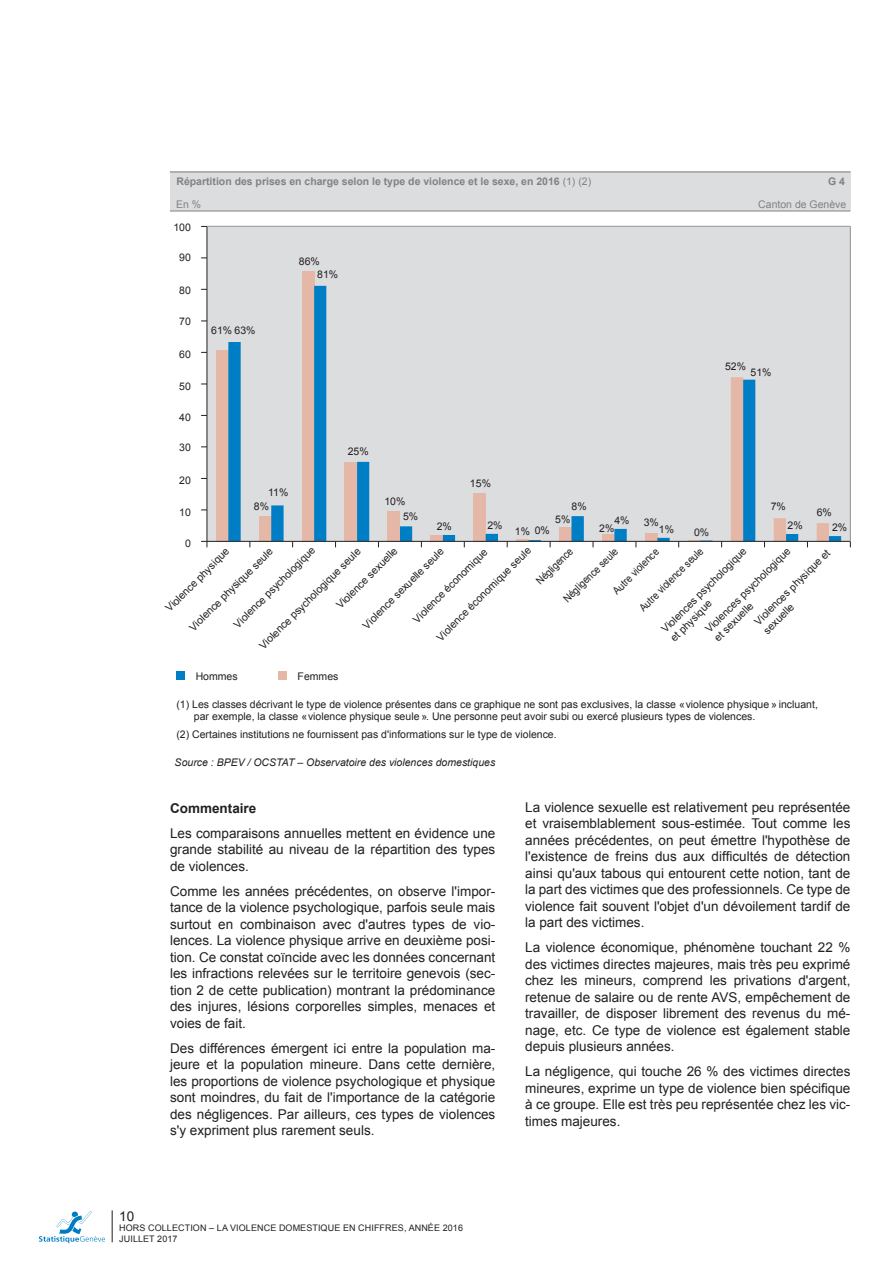
<style>
.page{position:relative;width:893px;height:1263px;background:#fff}
.page>*{position:absolute;margin:0;border:0;box-sizing:border-box;transform-origin:0 0}
.texte_-_texte_couran{font:13.5px/16.5px "Arial";color:#231f20;text-align:justify}
.texte_-_texte_couran-2{font:700 13.5px "Arial";color:#231f20}
.t1{font:10.5px/12.6px "Arial";color:#231f20}
.t2{font:700 10.5px "Arial";color:#808285}
.t3{font:10.5px "Arial";color:#231f20;scale:.9 1}
.t4{font:italic 10.5px "Arial";color:#231f20}
.t5{font:10.5px "Arial";color:#808285}
.t6{font:9px/10.5px "Arial";letter-spacing:.01em;color:#231f20}
.s1{font-weight:400}
</style>
<div class="page">
<svg style="left:39px;top:1211px;width:66px;height:32px"></svg>
<hr style="left:112px;top:1210px;width:1px;height:32px;background:#231f20">
<div style="left:170px;top:172px;width:680px;height:39px;background:#dcdddf"></div>
<hr style="left:170px;top:172px;width:680px;height:1px;background:#808285">
<hr style="left:170px;top:211px;width:680px;height:1px;background:#808285">
<div style="left:278px;top:671px;width:8px;height:9px;background:#e4b7a7"></div>
<div style="left:176px;top:671px;width:9px;height:9px;background:#007ec5"></div>
<div style="left:207px;top:226px;width:643px;height:315px;background:#dcdddf"></div>
<div style="left:216px;top:350px;width:12px;height:191px;background:#e4b7a7"></div>
<div style="left:302px;top:271px;width:12px;height:270px;background:#e4b7a7"></div>
<svg style="left:228px;top:286px;width:613px;height:255px"></svg>
<hr style="left:207px;top:226px;width:1px;height:315px;background:#231f20">
<hr style="left:207px;top:541px;width:643px;height:1px;background:#231f20">
<svg style="left:731px;top:377px;width:98px;height:170px"></svg>
<svg style="left:201px;top:541px;width:7px;height:6px"></svg>
<hr style="left:207px;top:226px;width:643px;height:1px;background:#939598">
<hr style="left:850px;top:226px;width:1px;height:315px;background:#939598">
<p class="t2" style="left:176px;top:175px;width:416px">Répartition des prises en charge selon le type de violence et le sexe, en 2016 <span class="s1">(1) (2)</span></p>
<p class="t2" style="left:828px;top:175px;width:18px">G 4</p>
<p class="t5" style="left:176px;top:197px;width:27px">En %</p>
<p class="t5" style="left:758px;top:197px;width:89px">Canton de Genève</p>
<p class="t1" style="left:173px;top:221px;width:19px">100</p>
<p class="t1" style="left:179px;top:251px;width:13px">90</p>
<p class="t1" style="left:179px;top:284px;width:13px">80</p>
<p class="t1" style="left:179px;top:315px;width:13px">70</p>
<p class="t1" style="left:179px;top:348px;width:13px">60</p>
<p class="t1" style="left:179px;top:380px;width:13px">50</p>
<p class="t1" style="left:179px;top:411px;width:13px">40</p>
<p class="t1" style="left:179px;top:441px;width:13px">30</p>
<p class="t1" style="left:179px;top:474px;width:13px">20</p>
<p class="t1" style="left:179px;top:506px;width:13px">10</p>
<p class="t1" style="left:211px;top:324px;width:46px">61% 63%</p>
<p class="t1" style="left:317px;top:255px;width:23px;text-indent:-18px">86%<br>81%</p>
<p class="t1" style="left:725px;top:360px;width:23px">52%</p>
<p class="t1" style="left:750px;top:366px;width:23px">51%</p>
<p class="t1" style="left:268px;top:486px;width:22px">11%</p>
<p class="t1" style="left:254px;top:500px;width:17px">8%</p>
<p class="t1" style="left:348px;top:445px;width:23px">25%</p>
<p class="t1" style="left:403px;top:494px;width:17px;line-height:14.7px;text-indent:-19px">10%<br>5%</p>
<p class="t1" style="left:470px;top:477px;width:23px">15%</p>
<p class="t1" style="left:771px;top:500px;width:17px">7%</p>
<p class="t1" style="left:571px;top:500px;width:17px">8%</p>
<p class="t1" style="left:817px;top:506px;width:17px">6%</p>
<p class="t1" style="left:555px;top:513px;width:17px">5%</p>
<p class="t1" style="left:614px;top:514px;width:17px">4%</p>
<p class="t1" style="left:644px;top:516px;width:17px">3%</p>
<p class="t1" style="left:437px;top:520px;width:17px">2%</p>
<p class="t1" style="left:487px;top:519px;width:17px">2%</p>
<p class="t1" style="left:599px;top:522px;width:17px">2%</p>
<p class="t1" style="left:788px;top:519px;width:17px">2%</p>
<p class="t1" style="left:832px;top:521px;width:17px">2%</p>
<p class="t1" style="left:515px;top:524px;width:37px">1% 0%</p>
<p class="t1" style="left:659px;top:523px;width:17px">1%</p>
<p class="t1" style="left:694px;top:526px;width:17px">0%</p>
<p class="t1" style="left:185px;top:537px;width:7px">0</p>
<p class="t1" style="left:231px;top:622px;width:112px;rotate:-45deg">Violence psychologique</p>
<p class="t1" style="left:434px;top:634px;width:130px;rotate:-45deg">Violence économique seule</p>
<p class="t3" style="left:636px;top:605px;width:96px;rotate:-45deg">Autre violence seule</p>
<p class="t1" style="left:334px;top:602px;width:83px;rotate:-45deg">Violence sexuelle</p>
<p class="t1" style="left:659px;top:626px;width:117px;rotate:-45deg">Violences psychologique et physique</p>
<p class="t1" style="left:703px;top:626px;width:117px;rotate:-45deg">Violences psychologique et sexuelle</p>
<p class="t1" style="left:187px;top:625px;width:115px;rotate:-45deg">Violence physique seule</p>
<p class="t3" style="left:533px;top:578px;width:54px;rotate:-45deg">Négligence</p>
<p class="t3" style="left:560px;top:596px;width:82px;rotate:-45deg">Négligence seule</p>
<p class="t1" style="left:163px;top:605px;width:87px;rotate:-45deg">Violence physique</p>
<p class="t1" style="left:360px;top:622px;width:111px;rotate:-45deg">Violence sexuelle seule</p>
<p class="t1" style="left:752px;top:619px;width:103px;rotate:-45deg">Violences physique et sexuelle</p>
<p class="t1" style="left:257px;top:643px;width:140px;rotate:-45deg">Violence psychologique seule</p>
<p class="t3" style="left:610px;top:588px;width:68px;rotate:-45deg">Autre violence</p>
<p class="t1" style="left:411px;top:616px;width:102px;rotate:-45deg">Violence économique</p>
<p class="t1" style="left:196px;top:670px;width:44px">Hommes</p>
<p class="t1" style="left:298px;top:670px;width:42px">Femmes</p>
<p class="t1" style="left:194px;top:699px;width:625px;line-height:12px;text-indent:-18px">(1) Les classes décrivant le type de violence présentes dans ce graphique ne sont pas exclusives, la classe « violence physique » incluant, par exemple, la classe « violence physique seule ». Une personne peut avoir subi ou exercé plusieurs types de violences.</p>
<p class="t1" style="left:176px;top:728px;width:382px">(2) Certaines institutions ne fournissent pas d'informations sur le type de violence.</p>
<p class="t4" style="left:175px;top:755px;width:322px">Source : BPEV / OCSTAT – Observatoire des violences domestiques</p>
<p class="texte_-_texte_couran-2" style="left:170px;top:799px;width:88px">Commentaire</p>
<p class="texte_-_texte_couran" style="left:170px;top:825px;width:327px">Les comparaisons annuelles mettent en évidence une grande stabilité au niveau de la répartition des types de violences.</p>
<p class="texte_-_texte_couran" style="left:170px;top:883px;width:327px">Comme les années précédentes, on observe l'impor&shy;tance de la violence psychologique, parfois seule mais surtout en combinaison avec d'autres types de vio&shy;lences. La violence physique arrive en deuxième posi&shy;tion. Ce constat coïncide avec les données concernant les infractions relevées sur le territoire genevois (sec&shy;tion 2 de cette publication) montrant la prédominance des injures, lésions corporelles simples, menaces et voies de fait.</p>
<p class="texte_-_texte_couran" style="left:170px;top:1040px;width:327px">Des différences émergent ici entre la population ma&shy;jeure et la population mineure. Dans cette dernière, les proportions de violence psychologique et physique sont moindres, du fait de l'importance de la catégorie des négligences. Par ailleurs, ces types de violences s'y expriment plus rarement seuls.</p>
<p class="texte_-_texte_couran" style="left:119px;top:1208px;width:17px">10</p>
<p class="t6" style="left:119px;top:1223px;width:345px">HORS COLLECTION – LA VIOLENCE DOMESTIQUE EN CHIFFRES, ANNÉE 2016<br>JUILLET 2017</p>
<p class="texte_-_texte_couran" style="left:525px;top:799px;width:327px">La violence sexuelle est relativement peu représentée et vraisemblablement sous-estimée. Tout comme les années précédentes, on peut émettre l'hypothèse de l'existence de freins dus aux difficultés de détection ainsi qu'aux tabous qui entourent cette notion, tant de la part des victimes que des professionnels. Ce type de violence fait souvent l'objet d'un dévoilement tardif de la part des victimes.</p>
<p class="texte_-_texte_couran" style="left:525px;top:939px;width:327px">La violence économique, phénomène touchant 22 % des victimes directes majeures, mais très peu exprimé chez les mineurs, comprend les privations d'argent, retenue de salaire ou de rente AVS, empêchement de travailler, de disposer librement des revenus du mé&shy;nage, etc. Ce type de violence est également stable depuis plusieurs années.</p>
<p class="texte_-_texte_couran" style="left:525px;top:1063px;width:327px">La négligence, qui touche 26 % des victimes directes mineures, exprime un type de violence bien spécifique à ce groupe. Elle est très peu représentée chez les vic&shy;times majeures.</p>
</div>
